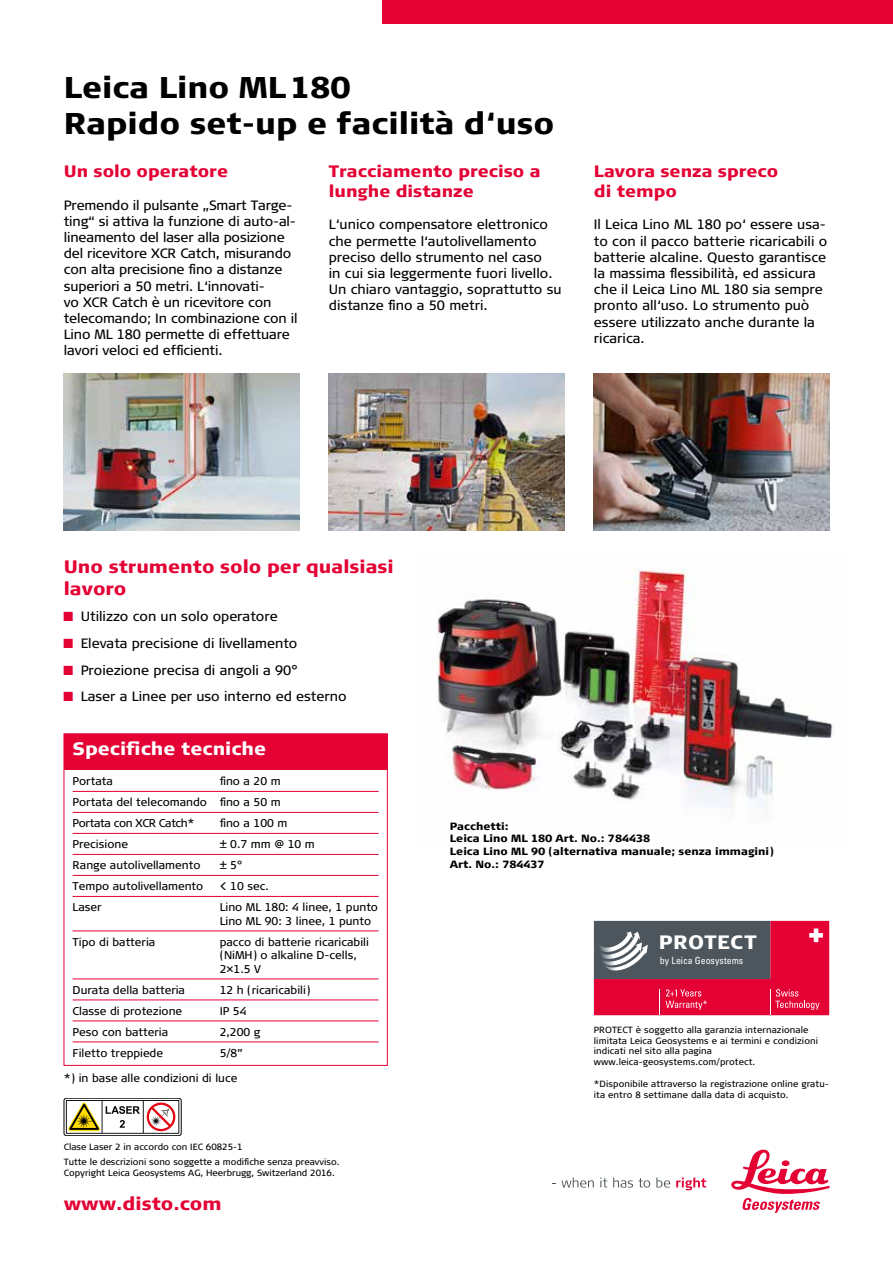
<style>
.page{position:relative;width:893px;height:1263px;background:#fff}
.page>*{position:absolute;margin:0;border:0;box-sizing:border-box;transform-origin:0 0}
.t1{font:900 30px/36px "Signa Pro";color:#000}
.t2{font:900 19.35px "Signa Column";letter-spacing:.02em;color:#fff}
.t3{font:900 18px/21.6px "Signa Pro";color:#e40134}
.t4{font:900 18px "Signa Pro";color:#fff}
.t5{font:900 16.5px/19.8px "Signa Pro";color:#e40134}
.t6{font:13.5px/16.2px "Signa Pro";color:#000}
.t7{font:11.25px/13.5px "Signa Pro";color:#000}
.t8{font:900 10.5px/12.6px "Signa Pro";color:#000}
.t9{font:condensed 9.9px "Univers LT Std";letter-spacing:-.005em;color:#fff}
.t10{font:9px/10.8px "Signa Pro";letter-spacing:.01em;color:#000}
.s1{font-family:"Courier New";font-size:15px;color:#e40134}
</style>
<div class="page">
<div style="left:64px;top:734px;width:323px;height:35px;background:#e40134"></div>
<hr style="left:73px;top:791px;width:306px;height:1px;background:#e40134">
<hr style="left:73px;top:812px;width:306px;height:1px;background:#e40134">
<hr style="left:73px;top:833px;width:306px;height:1px;background:#e40134">
<hr style="left:73px;top:854px;width:306px;height:1px;background:#e40134">
<hr style="left:73px;top:875px;width:306px;height:1px;background:#e40134">
<hr style="left:73px;top:896px;width:306px;height:1px;background:#e40134">
<hr style="left:73px;top:931px;width:306px;height:1px;background:#e40134">
<hr style="left:73px;top:979px;width:306px;height:1px;background:#e40134">
<hr style="left:73px;top:1000px;width:306px;height:1px;background:#e40134">
<hr style="left:73px;top:1021px;width:306px;height:1px;background:#e40134">
<hr style="left:73px;top:1042px;width:306px;height:1px;background:#e40134">
<div style="left:64px;top:734px;width:323px;height:331px;border:1px solid #e40134"></div>
<svg style="left:594px;top:921px;width:235px;height:94px;background:#a23450"></svg>
<div style="left:383px;top:0;width:510px;height:24px;background:#e40134"></div>
<img style="left:329px;top:373px;width:235px;height:157px">
<img style="left:594px;top:373px;width:235px;height:157px">
<img style="left:64px;top:373px;width:236px;height:157px">
<svg style="left:552px;top:1177px;width:42px;height:10px"></svg>
<svg style="left:600px;top:1177px;width:7px;height:10px"></svg>
<svg style="left:613px;top:1177px;width:37px;height:10px"></svg>
<svg style="left:656px;top:1177px;width:14px;height:10px"></svg>
<svg style="left:676px;top:1177px;width:30px;height:13px"></svg>
<svg style="left:731px;top:1150px;width:99px;height:63px"></svg>
<img style="left:436px;top:567px;width:398px;height:242px">
<div style="left:64px;top:1098px;width:117px;height:38px;border:1px solid #000;border-radius:2px"></div>
<svg style="left:66px;top:1100px;width:113px;height:34px"></svg>
<h1 class="t1" style="left:64px;top:68px;width:492px">Leica Lino ML180<br>Rapido set-up e facilità d‘uso</h1>
<p class="t5" style="left:64px;top:161px;width:166px">Un solo operatore</p>
<p class="t6" style="left:64px;top:196px;width:235px">Premendo il pulsante „Smart Targe&shy;ting“ si attiva la funzione di auto-al&shy;lineamento del laser alla posizione del ricevitore XCR Catch, misurando con alta precisione fino a distanze superiori a 50 metri. L‘innovati-<br>vo XCR Catch è un ricevitore con telecomando; In combinazione con il Lino ML 180 permette di effettuare lavori veloci ed efficienti.</p>
<p class="t5" style="left:329px;top:161px;width:213px">Tracciamento preciso a lunghe distanze</p>
<p class="t6" style="left:329px;top:216px;width:234px">L‘unico compensatore elettronico che permette l‘autolivellamento preciso dello strumento nel caso<br>in cui sia leggermente fuori livello.<br>Un chiaro vantaggio, soprattutto su distanze fino a 50 metri.</p>
<p class="t5" style="left:594px;top:161px;width:186px">Lavora senza spreco di tempo</p>
<p class="t6" style="left:594px;top:216px;width:235px">Il Leica Lino ML 180 po‘ essere usa&shy;to con il pacco batterie ricaricabili o batterie alcaline. Questo garantisce la massima flessibilità, ed assicura che il Leica Lino ML 180 sia sempre pronto all‘uso. Lo strumento può essere utilizzato anche durante la ricarica.</p>
<h3 class="t3" style="left:64px;top:555px;width:331px">Uno strumento solo per qualsiasi lavoro</h3>
<p class="t6" style="left:64px;top:608px;width:215px"><span class="s1">■</span> Utilizzo con un solo operatore</p>
<p class="t6" style="left:64px;top:635px;width:235px"><span class="s1">■</span> Elevata precisione di livellamento</p>
<p class="t6" style="left:64px;top:661px;width:235px"><span class="s1">■</span> Proiezione precisa di angoli a 90°</p>
<p class="t6" style="left:64px;top:688px;width:284px"><span class="s1">■</span> Laser a Linee per uso interno ed esterno</p>
<h3 class="t4" style="left:73px;top:737px;width:195px">Specifiche tecniche</h3>
<p class="t7" style="left:73px;top:774px;width:42px">Portata</p>
<p class="t7" style="left:73px;top:770px;width:210px;line-height:21px;text-align:justify;text-indent:147px">fino a 20 m Portata del telecomando fino a 50 m Portata con XCR Catch*</p>
<p class="t7" style="left:220px;top:816px;width:69px">fino a 100 m</p>
<p class="t7" style="left:73px;top:837px;width:57px">Precisione</p>
<p class="t7" style="left:220px;top:837px;width:97px">±0.7mm@10m</p>
<p class="t7" style="left:73px;top:858px;width:129px">Range autolivellamento</p>
<p class="t7" style="left:220px;top:858px;width:24px">± 5°</p>
<p class="t7" style="left:73px;top:879px;width:132px">Tempo autolivellamento</p>
<p class="t7" style="left:220px;top:879px;width:51px">&lt; 10 sec.</p>
<p class="t7" style="left:73px;top:900px;width:31px">Laser</p>
<p class="t7" style="left:220px;top:900px;width:160px">Lino ML 180: 4 linee, 1 punto<br>Lino ML 90: 3 linee, 1 punto</p>
<p class="t7" style="left:73px;top:934px;width:84px">Tipo di batteria</p>
<p class="t7" style="left:220px;top:934px;width:151px">pacco di batterie ricaricabili (NiMH) o alkaline D-cells,<br>2×1.5 V</p>
<p class="t7" style="left:73px;top:982px;width:114px">Durata della batteria</p>
<p class="t7" style="left:220px;top:982px;width:92px">12 h (ricaricabili)</p>
<p class="t7" style="left:73px;top:1003px;width:111px">Classe di protezione</p>
<p class="t7" style="left:220px;top:1003px;width:28px">IP 54</p>
<p class="t7" style="left:73px;top:1024px;width:97px">Peso con batteria</p>
<p class="t7" style="left:220px;top:1024px;width:42px">2,200 g</p>
<p class="t7" style="left:73px;top:1045px;width:92px">Filetto treppiede</p>
<p class="t7" style="left:220px;top:1045px;width:25px">5/8”</p>
<p class="t7" style="left:64px;top:1071px;width:175px">*) in base alle condizioni di luce</p>
<p class="t10" style="left:64px;top:1139px;width:277px;line-height:15px">Clase Laser 2 in accordo con IEC 60825-1<br>Tutte le descrizioni sono soggette a modifiche senza preavviso.</p>
<p class="t10" style="left:64px;top:1167px;width:273px">Copyright Leica Geosystems AG, Heerbrugg, Switzerland 2016.</p>
<h3 class="t3" style="left:64px;top:1192px;width:159px">www.disto.com</h3>
<p class="t8" style="left:450px;top:819px;width:326px">Pacchetti:<br>Leica Lino ML 180 Art. No.: 784438<br>Leica Lino ML 90 (alternativa manuale; senza immagini)<br>Art. No.: 784437</p>
<h2 class="t2" style="left:659px;top:930px;width:99px">PROTECT</h2>
<p class="t9" style="left:660px;top:954px;width:85px">by Leica Geosystems</p>
<p class="t10" style="left:594px;top:1024px;width:226px">PROTECT è soggetto alla garanzia internazionale limitata Leica Geosystems e ai termini e condizioni indicati nel sito alla pagina www.leica-geosystems.com/protect.</p>
<p class="t10" style="left:594px;top:1078px;width:236px">*Disponibile attraverso la registrazione online gratu&shy;ita entro 8 settimane dalla data di acquisto.</p>
</div>
